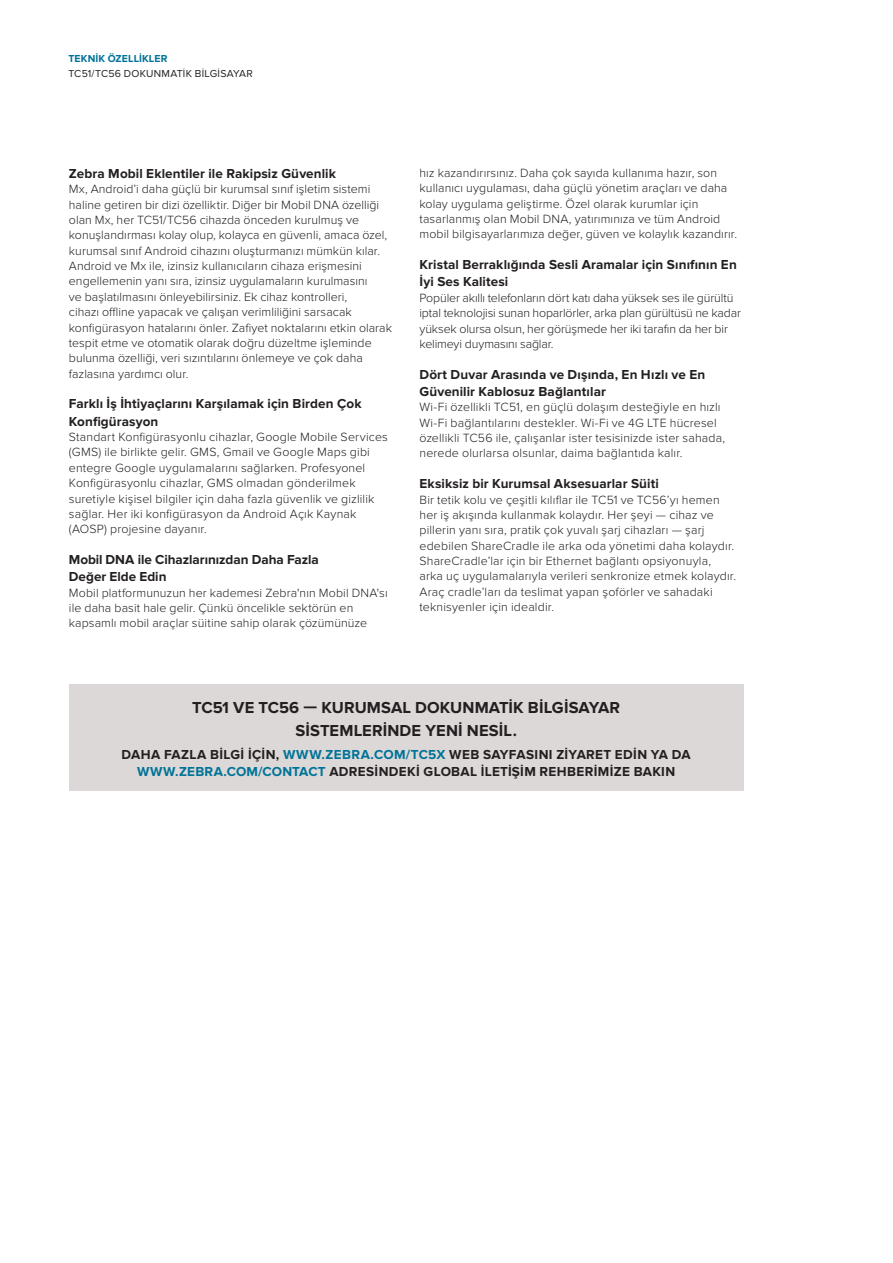
<style>
.page{position:relative;width:893px;height:1263px;background:#fff}
.page>*{position:absolute;margin:0;border:0;box-sizing:border-box;transform-origin:0 0}
.Call_to_Action{font:700 16.5px/22.5px "Proxima Nova";letter-spacing:.005em;color:#231f20;text-align:center}
.Heading_2{font:700 13.5px/17.2px "Proxima Nova";letter-spacing:.005em;color:#231f20}
.Call_to_Action-2{font:700 13.5px/16.5px "Proxima Nova";letter-spacing:.025em;color:#231f20;text-align:center}
.Body_copy{font:300 12.3px/15.3px "Proxima Nova";letter-spacing:.01em;color:#231f20}
.Body_copy-2{font:300 12.3px/15.3px "Proxima Nova";letter-spacing:-.01em;color:#231f20}
.Zebra_Product_Descri{font:10.5px "Proxima Nova";letter-spacing:.025em;color:#231f20}
.Zebra_Asset_Name{font:700 10.5px "Proxima Nova";letter-spacing:.01em;color:#007398}
.s1{color:#007398}
</style>
<div class="page">
<div style="left:69px;top:685px;width:674px;height:106px;background:#dcd8d7"></div>
<p class="Zebra_Asset_Name" style="left:68px;top:53px;width:101px">TEKNIK ÖZELLIKLER</p>
<p class="Zebra_Product_Descri" style="left:68px;top:67px;width:186px">TC51/TC56 DOKUNMATIK BILGISAYAR</p>
<p class="Heading_2" style="left:69px;top:165px;width:268px">Zebra Mobil Eklentiler ile Rakipsiz Güvenlik</p>
<p class="Body_copy" style="left:69px;top:182px;width:325px">Mx, Android’i daha güçlü bir kurumsal sınıf işletim sistemi haline getiren bir dizi özelliktir. Diğer bir Mobil DNA özelliği olan Mx, her TC51/TC56 cihazda önceden kurulmuş ve konuşlandırması kolay olup, kolayca en güvenli, amaca özel, kurumsal sınıf Android cihazını oluşturmanızı mümkün kılar.<br>Android ve Mx ile, izinsiz kullanıcıların cihaza erişmesini engellemenin yanı sıra, izinsiz uygulamaların kurulmasını<br>ve başlatılmasını önleyebilirsiniz. Ek cihaz kontrolleri,<br>cihazı offline yapacak ve çalışan verimliliğini sarsacak konfigürasyon hatalarını önler. Zafiyet noktalarını etkin olarak tespit etme ve otomatik olarak doğru düzeltme işleminde bulunma özelliği, veri sızıntılarını önlemeye ve çok daha fazlasına yardımcı olur.</p>
<p class="Heading_2" style="left:69px;top:396px;width:294px">Farklı İş İhtiyaçlarını Karşılamak için Birden Çok<br>Konfigürasyon</p>
<p class="Body_copy" style="left:69px;top:429px;width:320px">Standart Konfigürasyonlu cihazlar, Google Mobile Services (GMS) ile birlikte gelir. GMS, Gmail ve Google Maps gibi entegre Google uygulamalarını sağlarken. Profesyonel Konfigürasyonlu cihazlar, GMS olmadan gönderilmek suretiyle kişisel bilgiler için daha fazla güvenlik ve gizlilik sağlar. Her iki konfigürasyon da Android Açık Kaynak (AOSP) projesine dayanır.</p>
<p class="Heading_2" style="left:69px;top:551px;width:252px">Mobil DNA ile Cihazlarınızdan Daha Fazla<br>Değer Elde Edin</p>
<p class="Body_copy" style="left:69px;top:585px;width:320px">Mobil platformunuzun her kademesi Zebra'nın Mobil DNA'sı ile daha basit hale gelir. Çünkü öncelikle sektörün en kapsamlı mobil araçlar süitine sahip olarak çözümünüze</p>
<p class="Body_copy" style="left:419px;top:165px;width:319px">hız kazandırırsınız. Daha çok sayıda kullanıma hazır, son kullanıcı uygulaması, daha güçlü yönetim araçları ve daha kolay uygulama geliştirme. Özel olarak kurumlar için tasarlanmış olan Mobil DNA, yatırımınıza ve tüm Android mobil bilgisayarlarımıza değer, güven ve kolaylık kazandırır.</p>
<p class="Heading_2" style="left:419px;top:256px;width:319px">Kristal Berraklığında Sesli Aramalar için Sınıfının En<br>İyi Ses Kalitesi</p>
<p class="Body_copy-2" style="left:419px;top:290px;width:323px">Popüler akıllı telefonların dört katı daha yüksek ses ile gürültü iptal teknolojisi sunan hoparlörler, arka plan gürültüsü ne kadar yüksek olursa olsun, her görüşmede her iki tarafın da her bir kelimeyi duymasını sağlar.</p>
<p class="Heading_2" style="left:419px;top:366px;width:287px">Dört Duvar Arasında ve Dışında, En Hızlı ve En<br>Güvenilir Kablosuz Bağlantılar</p>
<p class="Body_copy" style="left:419px;top:400px;width:307px">Wi-Fi özellikli TC51, en güçlü dolaşım desteğiyle en hızlı Wi-Fi bağlantılarını destekler. Wi-Fi ve 4G LTE hücresel özellikli TC56 ile, çalışanlar ister tesisinizde ister sahada, nerede olurlarsa olsunlar, daima bağlantıda kalır.</p>
<p class="Heading_2" style="left:419px;top:475px;width:241px">Eksiksiz bir Kurumsal Aksesuarlar Süiti</p>
<p class="Body_copy" style="left:419px;top:492px;width:318px">Bir tetik kolu ve çeşitli kılıflar ile TC51 ve TC56’yı hemen her iş akışında kullanmak kolaydır. Her şeyi — cihaz ve pillerin yanı sıra, pratik çok yuvalı şarj cihazları — şarj edebilen ShareCradle ile arka oda yönetimi daha kolaydır.<br>ShareCradle’lar için bir Ethernet bağlantı opsiyonuyla, arka uç uygulamalarıyla verileri senkronize etmek kolaydır.<br>Araç cradle’ları da teslimat yapan şoförler ve sahadaki teknisyenler için idealdir.</p>
<p class="Call_to_Action" style="left:192px;top:697px;width:429px">TC51 VE TC56 — KURUMSAL DOKUNMATIK BILGISAYAR<br>SISTEMLERINDE YENI NESIL.</p>
<p class="Call_to_Action-2" style="left:122px;top:746px;width:571px">DAHA FAZLA BILGI IÇIN, <span class="s1">WWW.ZEBRA.COM/TC5X</span> WEB SAYFASINI ZIYARET EDIN YA DA<br><span class="s1">WWW.ZEBRA.COM/CONTACT</span> ADRESINDEKI GLOBAL ILETIŞIM REHBERIMIZE BAKIN</p>
</div>
